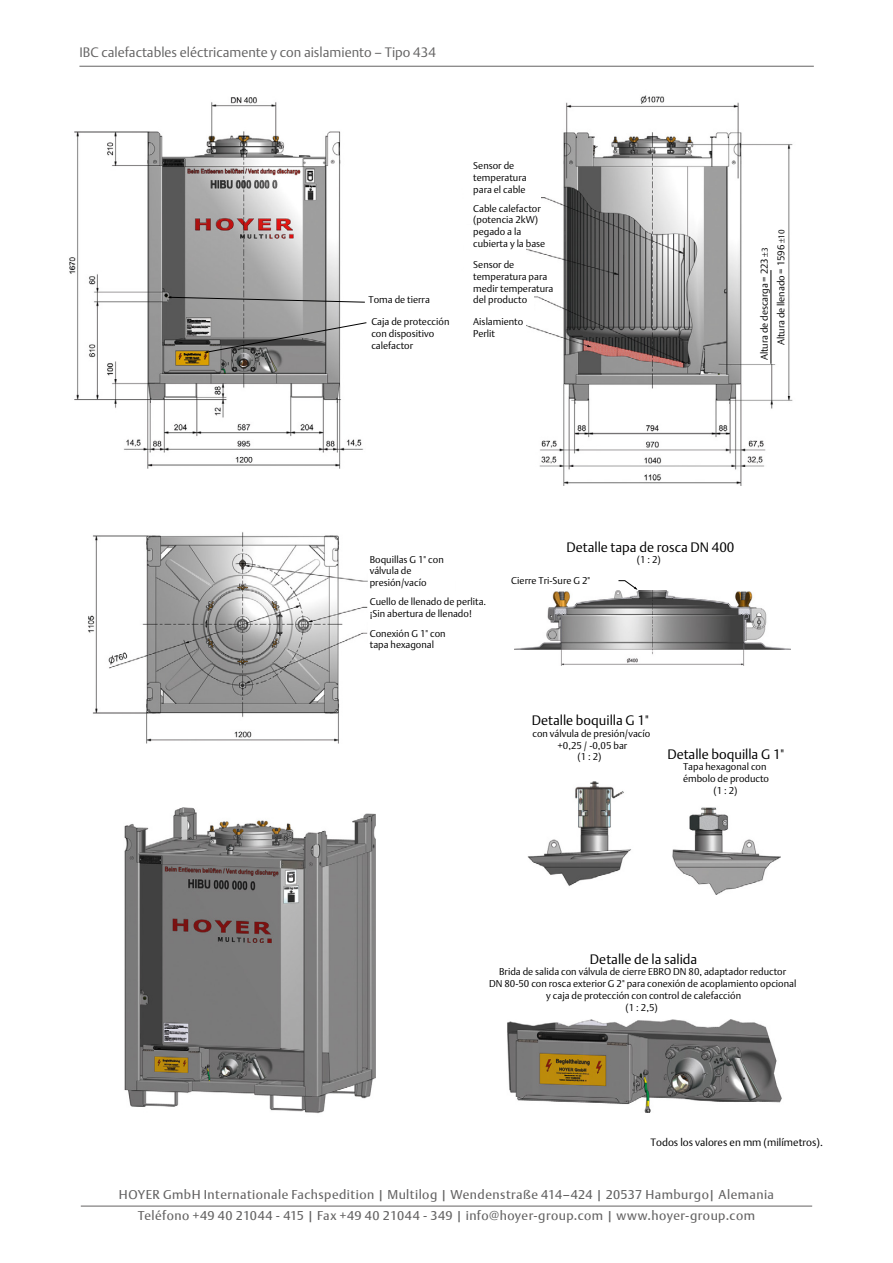
<style>
.page{position:relative;width:893px;height:1263px;background:#fff}
.page>*{position:absolute;margin:0;border:0;box-sizing:border-box;transform-origin:0 0}
.t1{font:13.5px "DTL Argo T Light";color:#000}
.t2{font:13.5px "DTL Argo T Light";color:#646363}
.t3{font:12.75px/21px "DTL Argo T";letter-spacing:.035em;color:#646363;text-align:center}
.t4{font:10.5px "DTL Argo T Light";color:#000}
.t5{font:9.75px/11.7px "DTL Argo T Light";color:#000}
.s1{font-size:8.25px}
</style>
<div class="page">
<hr style="left:79px;top:66px;width:735px;height:1px;background:#646363">
<img style="left:124px;top:807px;width:251px;height:306px">
<img style="left:507px;top:1019px;width:275px;height:94px">
<img style="left:527px;top:781px;width:253px;height:114px">
<img style="left:88px;top:532px;width:280px;height:211px">
<img style="left:526px;top:95px;width:267px;height:390px">
<div style="left:761px;top:230px;width:26px;height:134px;background:#fff"></div>
<hr style="left:771px;top:270px;width:1px;height:94px;background:#000">
<div style="left:464px;top:182px;width:77px;height:32px;background:#fff"></div>
<div style="left:464px;top:281px;width:70px;height:34px;background:#fff"></div>
<img style="left:69px;top:97px;width:295px;height:371px">
<svg style="left:167px;top:296px;width:198px;height:7px"></svg>
<svg style="left:204px;top:322px;width:163px;height:31px"></svg>
<img style="left:514px;top:591px;width:276px;height:75px">
<svg style="left:618px;top:580px;width:20px;height:10px"></svg>
<hr style="left:81px;top:1206px;width:731px;height:1px;background:#646363">
<h1 class="t2" style="left:79px;top:45px;width:358px">IBC calefactables eléctricamente y con aislamiento – Tipo 434</h1>
<p class="t5" style="left:368px;top:294px;width:63px">Toma de tierra</p>
<p class="t5" style="left:371px;top:316px;width:80px">Caja de protección con dispositivo calefactor</p>
<p class="t5" style="left:473px;top:160px;width:55px">Sensor de temperatura para el cable</p>
<p class="t5" style="left:473px;top:202px;width:74px">Cable calefactor (potencia 2kW) pegado a la cubierta y la base</p>
<p class="t5" style="left:473px;top:259px;width:82px">Sensor de temperatura para medir temperatura del producto</p>
<p class="t5" style="left:473px;top:316px;width:52px">Aislamiento<br>Perlit</p>
<p class="t5" style="left:756px;top:345px;width:117px;line-height:16.8px;text-indent:-15px;rotate:-90deg">Altura de descarga = 223 <span class="s1">±3<br></span>Altura de llenado = 1596 <span class="s1">±10</span></p>
<p class="t5" style="left:370px;top:553px;width:75px">Boquillas G 1" con válvula de presión/vacío</p>
<p class="t5" style="left:370px;top:596px;width:118px">Cuello de llenado de perlita. ¡Sin abertura de llenado!</p>
<p class="t5" style="left:370px;top:627px;width:77px">Conexión G 1" con tapa hexagonal</p>
<h1 class="t1" style="left:566px;top:539px;width:170px">Detalle tapa de rosca DN 400</h1>
<p class="t5" style="left:637px;top:554px;width:26px">(1 : 2)</p>
<p class="t5" style="left:511px;top:574px;width:80px">Cierre Tri-Sure G 2"</p>
<h1 class="t1" style="left:532px;top:712px;width:118px">Detalle boquilla G 1"</h1>
<p class="t5" style="left:532px;top:727px;width:119px;text-align:center">con válvula de presión/vacío +0,25 / -0,05 bar<br>(1 : 2)</p>
<h1 class="t1" style="left:667px;top:746px;width:118px">Detalle boquilla G 1"</h1>
<p class="t5" style="left:683px;top:761px;width:88px;text-align:center">Tapa hexagonal con émbolo de producto (1 : 2)</p>
<h1 class="t1" style="left:590px;top:951px;width:109px">Detalle de la salida</h1>
<p class="t5" style="left:489px;top:966px;width:309px;text-align:center">Brida de salida con válvula de cierre EBRO DN 80, adaptador reductor<br>DN 80-50 con rosca exterior G 2" para conexión de acoplamiento opcional y caja de protección con control de calefacción<br>(1 : 2,5)</p>
<p class="t4" style="left:650px;top:1136px;width:174px">Todos los valores en mm (milímetros).</p>
<h2 class="t3" style="left:119px;top:1184px;width:656px">HOYER GmbH Internationale Fachspedition | Multilog | Wendenstraße 414–424 | 20537 Hamburgo| Alemania<br>Teléfono +49 40 21044 - 415 | Fax +49 40 21044 - 349 | info@hoyer-group.com | www.hoyer-group.com</h2>
</div>
